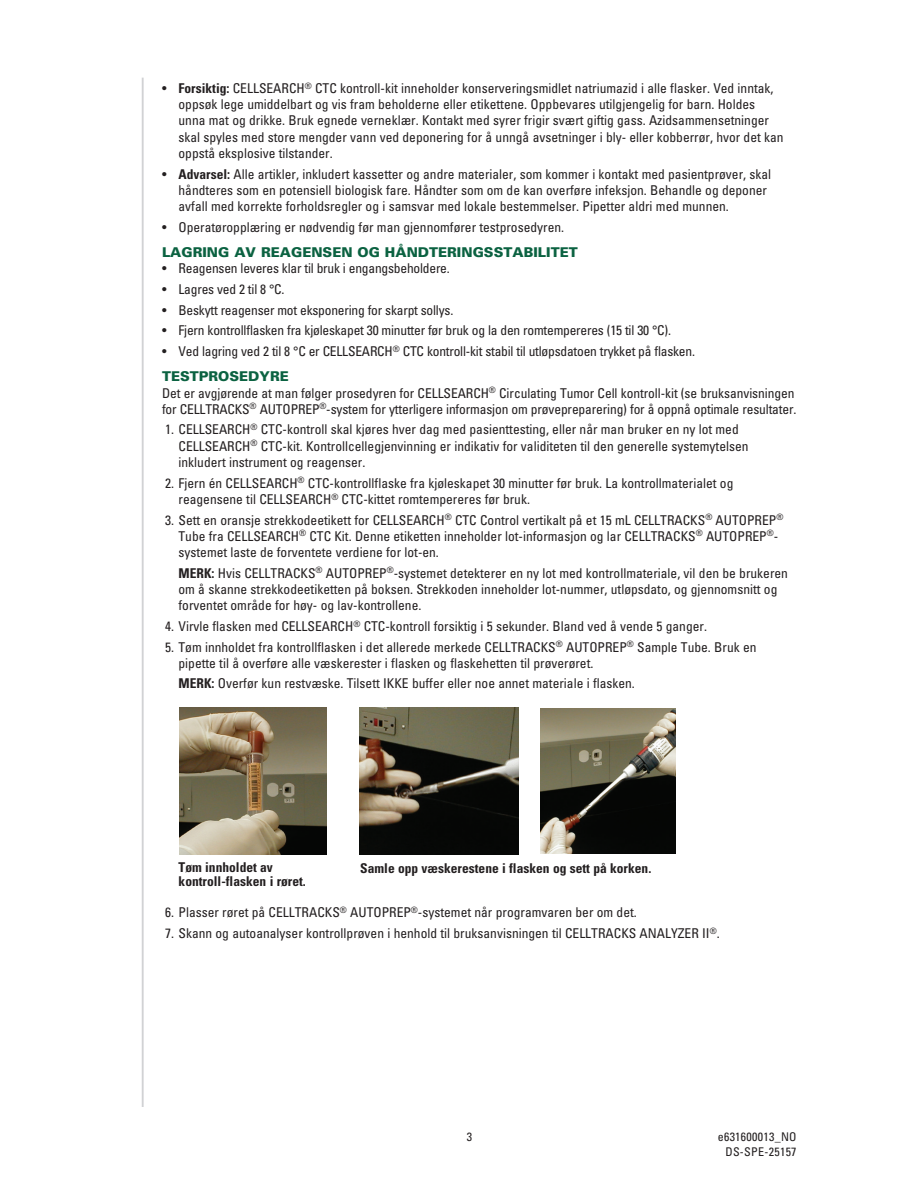
<style>
.page{position:relative;width:918px;height:1188px;background:#fff}
.page>*{position:absolute;margin:0;border:0;box-sizing:border-box;transform-origin:0 0}
.bullet_numbered_body{font:condensed 13.5px/16.2px "Univers";color:#231f20}
.Body_text{font:condensed 13.5px/16.2px "Univers";letter-spacing:-.01em;color:#231f20}
.t1{font:700 condensed 13.5px/14.2px "Univers";color:#231f20}
.Heads{font:900 13.5px "Univers";color:#0b6241}
.t2{font:condensed 12px/14.4px "Univers";letter-spacing:.025em;color:#231f20;text-align:right}
.s1{font-weight:700}
</style>
<div class="page">
<hr style="left:142px;top:78px;width:2px;height:1029px;background:#d1d2d4">
<img style="left:179px;top:707px;width:147px;height:147px">
<img style="left:359px;top:707px;width:160px;height:147px">
<img style="left:541px;top:708px;width:134px;height:146px">
<p class="bullet_numbered_body" style="left:179px;top:80px;width:607px;text-indent:-17px">• <span class="s1">Forsiktig:</span> CELLSEARCH<sup>®</sup> CTC kontroll-kit inneholder konserveringsmidlet natriumazid i alle flasker. Ved inntak, oppsøk lege umiddelbart og vis fram beholderne eller etikettene. Oppbevares utilgjengelig for barn. Holdes unna mat og drikke. Bruk egnede verneklær. Kontakt med syrer frigir svært giftig gass. Azidsammensetninger skal spyles med store mengder vann ved deponering for å unngå avsetninger i bly- eller kobberrør, hvor det kan oppstå eksplosive tilstander.</p>
<p class="bullet_numbered_body" style="left:179px;top:165px;width:594px;text-indent:-17px">• <span class="s1">Advarsel:</span> Alle artikler, inkludert kassetter og andre materialer, som kommer i kontakt med pasientprøver, skal håndteres som en potensiell biologisk fare. Håndter som om de kan overføre infeksjon. Behandle og deponer avfall med korrekte forholdsregler og i samsvar med lokale bestemmelser. Pipetter aldri med munnen.</p>
<p class="bullet_numbered_body" style="left:162px;top:219px;width:404px">• Operatøropplæring er nødvendig før man gjennomfører testprosedyren.</p>
<p class="Heads" style="left:162px;top:244px;width:417px">LAGRING AV REAGENSEN OG HÅNDTERINGSSTABILITET</p>
<p class="bullet_numbered_body" style="left:162px;top:260px;width:289px">• Reagensen leveres klar til bruk i engangsbeholdere.</p>
<p class="bullet_numbered_body" style="left:162px;top:281px;width:124px">• Lagres ved 2 til 8 °C.</p>
<p class="bullet_numbered_body" style="left:162px;top:302px;width:293px">• Beskytt reagenser mot eksponering for skarpt sollys.</p>
<p class="bullet_numbered_body" style="left:162px;top:322px;width:511px">• Fjern kontrollflasken fra kjøleskapet 30 minutter før bruk og la den romtempereres (15 til 30 °C).</p>
<p class="bullet_numbered_body" style="left:162px;top:343px;width:535px">• Ved lagring ved 2 til 8 °C er CELLSEARCH<sup>®</sup> CTC kontroll-kit stabil til utløpsdatoen trykket på flasken.</p>
<p class="Heads" style="left:162px;top:368px;width:128px">TESTPROSEDYRE</p>
<p class="Body_text" style="left:162px;top:384px;width:636px">Det er avgjørende at man følger prosedyren for CELLSEARCH<sup>®</sup> Circulating Tumor Cell kontroll-kit (se bruksanvisningen for CELLTRACKS<sup>®</sup> AUTOPREP<sup>®</sup>-system for ytterligere informasjon om prøvepreparering) for å oppnå optimale resultater.</p>
<p class="bullet_numbered_body" style="left:179px;top:421px;width:572px;text-indent:-13px">1. CELLSEARCH<sup>®</sup> CTC-kontroll skal kjøres hver dag med pasienttesting, eller når man bruker en ny lot med<br>CELLSEARCH<sup>®</sup> CTC-kit. Kontrollcellegjenvinning er indikativ for validiteten til den generelle systemytelsen inkludert instrument og reagenser.</p>
<p class="bullet_numbered_body" style="left:179px;top:475px;width:556px;text-indent:-13px">2. Fjern én CELLSEARCH<sup>®</sup> CTC-kontrollflaske fra kjøleskapet 30 minutter før bruk. La kontrollmaterialet og reagensene til CELLSEARCH<sup>®</sup> CTC-kittet romtempereres før bruk.</p>
<p class="bullet_numbered_body" style="left:179px;top:511px;width:606px;text-indent:-13px">3. Sett en oransje strekkodeetikett for CELLSEARCH<sup>®</sup> CTC Control vertikalt på et 15 mL CELLTRACKS<sup>®</sup> AUTOPREP<sup>®<br></sup>Tube fra CELLSEARCH<sup>®</sup> CTC Kit. Denne etiketten inneholder lot-informasjon og lar CELLTRACKS<sup>®</sup> AUTOPREP<sup>®</sup>- systemet laste de forventete verdiene for lot-en.</p>
<p class="bullet_numbered_body" style="left:179px;top:565px;width:611px"><span class="s1">MERK:</span> Hvis CELLTRACKS<sup>®</sup> AUTOPREP<sup>®</sup>-systemet detekterer en ny lot med kontrollmateriale, vil den be brukeren om å skanne strekkodeetiketten på boksen. Strekkoden inneholder lot-nummer, utløpsdato, og gjennomsnitt og forventet område for høy- og lav-kontrollene.</p>
<p class="bullet_numbered_body" style="left:165px;top:618px;width:543px">4. Virvle flasken med CELLSEARCH<sup>®</sup> CTC-kontroll forsiktig i 5 sekunder. Bland ved å vende 5 ganger.</p>
<p class="bullet_numbered_body" style="left:179px;top:638px;width:580px;text-indent:-13px">5. Tøm innholdet fra kontrollflasken i det allerede merkede CELLTRACKS<sup>®</sup> AUTOPREP<sup>®</sup> Sample Tube. Bruk en pipette til å overføre alle væskerester i flasken og flaskehetten til prøverøret.</p>
<p class="bullet_numbered_body" style="left:179px;top:675px;width:458px"><span class="s1">MERK:</span> Overfør kun restvæske. Tilsett IKKE buffer eller noe annet materiale i flasken.</p>
<p class="t1" style="left:179px;top:860px;width:129px">Tøm innholdet av kontroll-flasken i røret.</p>
<p class="t1" style="left:360px;top:861px;width:293px">Samle opp væskerestene i flasken og sett på korken.</p>
<p class="bullet_numbered_body" style="left:165px;top:904px;width:473px">6. Plasser røret på CELLTRACKS<sup>®</sup> AUTOPREP<sup>®</sup>-systemet når programvaren ber om det.</p>
<p class="bullet_numbered_body" style="left:165px;top:925px;width:556px">7. Skann og autoanalyser kontrollprøven i henhold til bruksanvisningen til CELLTRACKS ANALYZER II<sup>®</sup>.</p>
<p class="t2" style="left:467px;top:1129px;width:7px">3</p>
<p class="t2" style="left:718px;top:1129px;width:80px">e631600013_NO<br>DS-SPE-25157</p>
</div>
